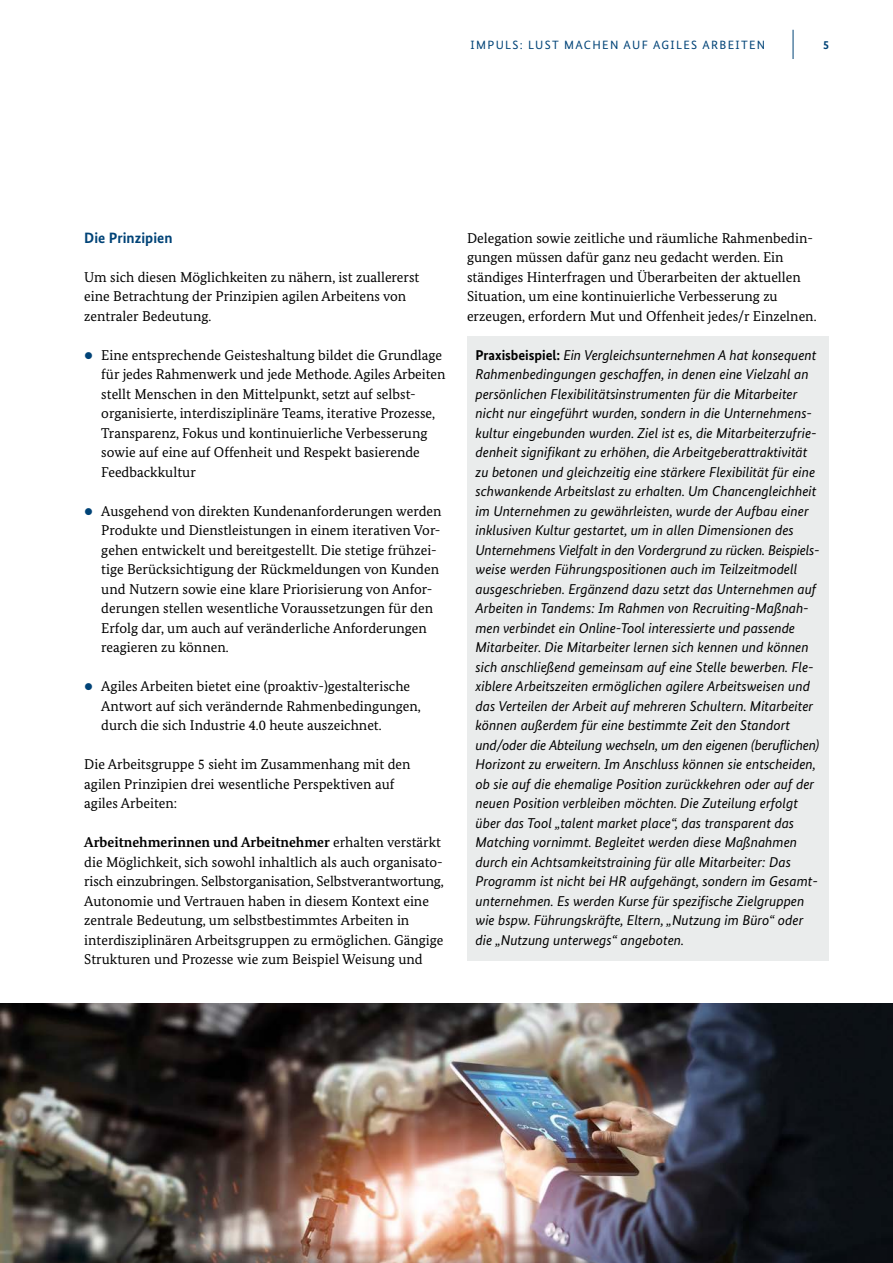
<style>
.page{position:relative;width:893px;height:1263px;background:#fff}
.page>*{position:absolute;margin:0;border:0;box-sizing:border-box;transform-origin:0 0}
.t1{font:700 15px "Bundes Sans";color:#004377}
.t2{font:14.25px/19.5px "Bundes Serif";color:#000}
.t3{font:italic 14.25px/19.5px "Bundes Sans";color:#000}
.t4{font:12px "Bundes Sans";letter-spacing:.11em;color:#004377}
.t5{font:700 12px "Bundes Sans";color:#004377}
.s1{color:#004377}
.s2{font-weight:700}
.s3{font-weight:700;font-style:normal}
</style>
<div class="page">
<svg style="left:793px;top:30px;width:1px;height:29px"></svg>
<div style="left:467px;top:336px;width:361px;height:625px;background:#eaecec"></div>
<img style="left:0;top:1003px;width:893px;height:260px">
<p class="t4" style="left:471px;top:37px;width:296px">IMPULS: LUST MACHEN AUF AGILES ARBEITEN</p>
<p class="t5" style="left:823px;top:37px;width:7px">5</p>
<h4 class="t1" style="left:84px;top:229px;width:90px">Die Prinzipien</h4>
<p class="t2" style="left:84px;top:267px;width:337px">Um sich diesen Möglichkeiten zu nähern, ist zuallererst eine Betrachtung der Prinzipien agilen Arbeitens von zentraler Bedeutung.</p>
<p class="t2" style="left:101px;top:345px;width:346px;text-indent:-17px"><span class="s1">•</span> Eine entsprechende Geisteshaltung bildet die Grundlage für jedes Rahmenwerk und jede Methode. Agiles Arbeiten stellt Menschen in den Mittelpunkt, setzt auf selbst&shy;organisierte, interdisziplinäre Teams, iterative Prozesse, Transparenz, Fokus und kontinuierliche Verbesserung sowie auf eine auf Offenheit und Respekt basierende Feedbackkultur</p>
<p class="t2" style="left:101px;top:501px;width:342px;text-indent:-17px"><span class="s1">•</span> Ausgehend von direkten Kundenanforderungen werden Produkte und Dienstleistungen in einem iterativen Vor&shy;gehen entwickelt und bereitgestellt. Die stetige frühzei&shy;tige Berücksichtigung der Rückmeldungen von Kunden und Nutzern sowie eine klare Priorisierung von Anfor&shy;derungen stellen wesentliche Voraussetzungen für den Erfolg dar, um auch auf veränderliche Anforderungen reagieren zu können.</p>
<p class="t2" style="left:101px;top:677px;width:321px;text-indent:-17px"><span class="s1">•</span> Agiles Arbeiten bietet eine (proaktiv-)gestalterische<br>Antwort auf sich verändernde Rahmenbedingungen, durch die sich Industrie 4.0 heute auszeichnet.</p>
<p class="t2" style="left:84px;top:755px;width:328px">Die Arbeitsgruppe 5 sieht im Zusammenhang mit den agilen Prinzipien drei wesentliche Perspektiven auf agiles Arbeiten:</p>
<p class="t2" style="left:84px;top:833px;width:361px"><span class="s2">Arbeitnehmerinnen und Arbeitnehmer</span> erhalten verstärkt die Möglichkeit, sich sowohl inhaltlich als auch organisato&shy;risch einzubringen. Selbstorganisation, Selbstverantwortung, Autonomie und Vertrauen haben in diesem Kontext eine zentrale Bedeutung, um selbstbestimmtes Arbeiten in interdisziplinären Arbeitsgruppen zu ermöglichen. Gängige Strukturen und Prozesse wie zum Beispiel Weisung und</p>
<p class="t2" style="left:467px;top:228px;width:351px">Delegation sowie zeitliche und räumliche Rahmenbedin&shy;gungen müssen dafür ganz neu gedacht werden. Ein ständiges Hinterfragen und Überarbeiten der aktuellen Situation, um eine kontinuierliche Verbesserung zu erzeugen, erfordern Mut und Offenheit jedes/r Einzelnen.</p>
<p class="t3" style="left:475px;top:345px;width:346px"><span class="s3">Praxisbeispiel:</span> Ein Vergleichsunternehmen A hat konsequent Rahmenbedingungen geschaffen, in denen eine Vielzahl an persönlichen Flexibilitätsinstrumenten für die Mitarbeiter nicht nur eingeführt wurden, sondern in die Unternehmens&shy;kultur eingebunden wurden. Ziel ist es, die Mitarbeiterzufrie&shy;denheit signifikant zu erhöhen, die Arbeitgeberattraktivität zu betonen und gleichzeitig eine stärkere Flexibilität für eine schwankende Arbeitslast zu erhalten. Um Chancengleichheit im Unternehmen zu gewährleisten, wurde der Aufbau einer inklusiven Kultur gestartet, um in allen Dimensionen des Unternehmens Vielfalt in den Vordergrund zu rücken. Beispiels&shy;weise werden Führungspositionen auch im Teilzeitmodell ausgeschrieben. Ergänzend dazu setzt das Unternehmen auf Arbeiten in Tandems: Im Rahmen von Recruiting-Maßnah&shy;men verbindet ein Online-Tool interessierte und passende Mitarbeiter. Die Mitarbeiter lernen sich kennen und können sich anschließend gemeinsam auf eine Stelle bewerben. Fle&shy;xiblere Arbeitszeiten ermöglichen agilere Arbeitsweisen und das Verteilen der Arbeit auf mehreren Schultern. Mitarbeiter können außerdem für eine bestimmte Zeit den Standort und/oder die Abteilung wechseln, um den eigenen (beruflichen)<br>Horizont zu erweitern. Im Anschluss können sie entscheiden, ob sie auf die ehemalige Position zurückkehren oder auf der neuen Position verbleiben möchten. Die Zuteilung erfolgt über das Tool „talent market place“, das transparent das Matching vornimmt. Begleitet werden diese Maßnahmen durch ein Achtsamkeitstraining für alle Mitarbeiter: Das Programm ist nicht bei HR aufgehängt, sondern im Gesamt&shy;unternehmen. Es werden Kurse für spezifische Zielgruppen wie bspw. Führungskräfte, Eltern, „Nutzung im Büro“ oder die „Nutzung unterwegs“ angeboten.</p>
</div>
